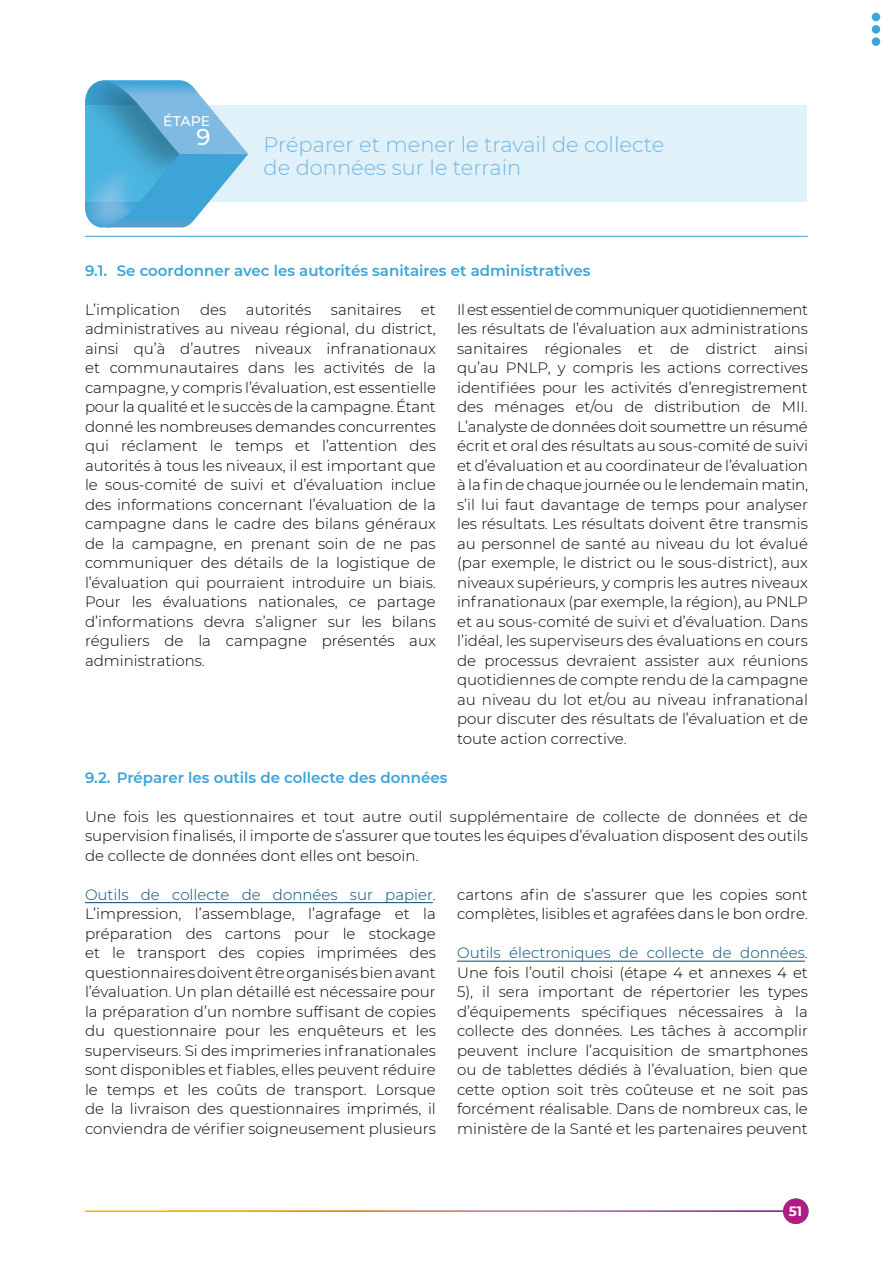
<style>
.page{position:relative;width:893px;height:1263px;background:#fff}
.page>*{position:absolute;margin:0;border:0;box-sizing:border-box;transform-origin:0 0}
.t1{font:500 22.8px "Montserrat";color:#fff}
.t2{font:300 21px/22.5px "Montserrat";color:#74b5e0}
.t3{font:300 15px/19.5px "Montserrat";color:#000;text-align:justify}
.t4{font:600 15px "Montserrat";color:#3ca4d7}
.t5{font:500 14.1px "Montserrat";letter-spacing:-.005em;color:#fff}
.t6{font:700 13.5px "Montserrat";color:#fff}
.s1{color:#004972}
</style>
<div class="page">
<div style="left:872px;top:13px;width:8px;height:8px;background:#3ca4d7;border-radius:50%"></div>
<div style="left:872px;top:25px;width:8px;height:9px;background:#3ca4d7;border-radius:50%"></div>
<div style="left:872px;top:37px;width:8px;height:9px;background:#3ca4d7;border-radius:50%"></div>
<div style="left:182px;top:105px;width:624px;height:97px;background:#e1f1f9"></div>
<svg style="left:85px;top:80px;width:163px;height:147px"></svg>
<div style="left:783px;top:1198px;width:26px;height:26px;background:#b31a82;border-radius:50%"></div>
<hr style="left:85px;top:902px;width:348px;height:1px;background:#004972">
<hr style="left:457px;top:961px;width:348px;height:1px;background:#004972">
<hr style="left:85px;top:236px;width:723px;height:1px;background:#3ca4d7">
<p class="t5" style="left:163px;top:111px;width:48px">ÉTAPE</p>
<h1 class="t1" style="left:197px;top:121px;width:16px">9</h1>
<h2 class="t2" style="left:264px;top:133px;width:402px">Préparer et mener le travail de collecte de données sur le terrain</h2>
<p class="t4" style="left:85px;top:260px;width:507px">9.1. Se coordonner avec les autorités sanitaires et administratives</p>
<p class="t3" style="left:85px;top:299px;width:97px">L’implication</p>
<p class="t3" style="left:200px;top:299px;width:28px">des</p>
<p class="t3" style="left:246px;top:299px;width:67px">autorités</p>
<p class="t3" style="left:331px;top:299px;width:72px">sanitaires</p>
<p class="t3" style="left:85px;top:299px;width:352px;text-indent:336px">et administratives au niveau régional, du district, ainsi qu’à d’autres niveaux infranationaux et communautaires dans les activités de la campagne, y compris l’évaluation, est essentielle pour la qualité et le succès de la campagne. Étant donné les nombreuses demandes concurrentes qui réclament le temps et l’attention des autorités à tous les niveaux, il est important que le sous-comité de suivi et d’évaluation inclue des informations concernant l’évaluation de la campagne dans le cadre des bilans généraux de la campagne, en prenant soin de ne pas communiquer des détails de la logistique de l’évaluation qui pourraient introduire un biais.<br>Pour les évaluations nationales, ce partage d’informations devra s’aligner sur les bilans réguliers de la campagne présentés aux administrations.</p>
<p class="t3" style="left:457px;top:299px;width:352px">Il est essentiel de communiquer quotidiennement les résultats de l’évaluation aux administrations sanitaires régionales et de district ainsi qu’au PNLP, y compris les actions correctives identifiées pour les activités d’enregistrement des ménages et/ou de distribution de MII.<br>L’analyste de données doit soumettre un résumé écrit et oral des résultats au sous-comité de suivi et d’évaluation et au coordinateur de l’évaluation à la fin de chaque journée ou le lendemain matin, s’il lui faut davantage de temps pour analyser les résultats. Les résultats doivent être transmis au personnel de santé au niveau du lot évalué (par exemple, le district ou le sous-district), aux niveaux supérieurs, y compris les autres niveaux infranationaux (par exemple, la région), au PNLP et au sous-comité de suivi et d’évaluation. Dans l’idéal, les superviseurs des évaluations en cours de processus devraient assister aux réunions quotidiennes de compte rendu de la campagne au niveau du lot et/ou au niveau infranational pour discuter des résultats de l’évaluation et de toute action corrective.</p>
<p class="t4" style="left:85px;top:767px;width:364px">9.2. Préparer les outils de collecte des données</p>
<p class="t3" style="left:85px;top:806px;width:724px">Une fois les questionnaires et tout autre outil supplémentaire de collecte de données et de supervision finalisés, il importe de s’assurer que toutes les équipes d’évaluation disposent des outils de collecte de données dont elles ont besoin.</p>
<p class="t3" style="left:85px;top:884px;width:352px"><span class="s1">Outils de collecte de données sur papier</span>.<br>L’impression, l’assemblage, l’agrafage et la préparation des cartons pour le stockage et le transport des copies imprimées des questionnaires doivent être organisés bien avant l’évaluation. Un plan détaillé est nécessaire pour la préparation d’un nombre suffisant de copies du questionnaire pour les enquêteurs et les superviseurs. Si des imprimeries infranationales sont disponibles et fiables, elles peuvent réduire le temps et les coûts de transport. Lorsque de la livraison des questionnaires imprimés, il conviendra de vérifier soigneusement plusieurs</p>
<p class="t3" style="left:457px;top:884px;width:352px">cartons afin de s’assurer que les copies sont complètes, lisibles et agrafées dans le bon ordre.</p>
<p class="t3" style="left:457px;top:942px;width:352px"><span class="s1">Outils électroniques de collecte de données</span>.<br>Une fois l’outil choisi (étape 4 et annexes 4 et 5), il sera important de répertorier les types d’équipements spécifiques nécessaires à la collecte des données. Les tâches à accomplir peuvent inclure l’acquisition de smartphones ou de tablettes dédiés à l’évaluation, bien que cette option soit très coûteuse et ne soit pas forcément réalisable. Dans de nombreux cas, le ministère de la Santé et les partenaires peuvent</p>
<p class="t6" style="left:789px;top:1201px;width:15px">51</p>
</div>
